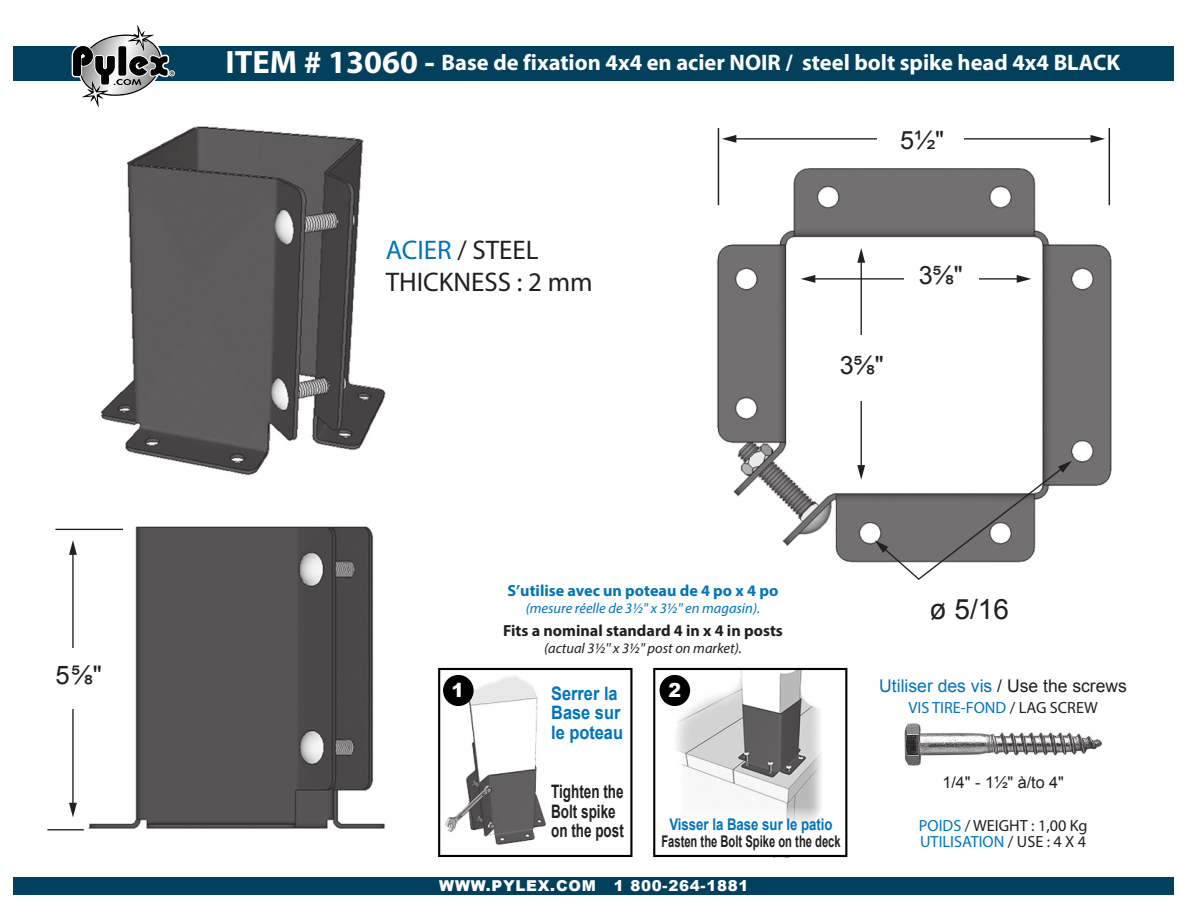
<style>
.page{position:relative;width:1188px;height:918px;background:#fff}
.page>*{position:absolute;margin:0;border:0;box-sizing:border-box;transform-origin:0 0}
.t1{font:28.05px "Arial";color:#231f20}
.t2{font:27px/32.4px "Myriad Pro";color:#231f20}
.t3{font:25.65px "Arial";color:#231f20}
.t4{font:25.2px "Arial";color:#231f20}
.t5{font:700 22.5px "Myriad";color:#fff}
.t6{font:900 19.35px "Arial";color:#fff}
.t7{font:700 18.6px/19.5px "Arial";color:#231f20;scale:.73 1}
.t8{font:700 18.6px/19.5px "Arial";color:#0074bb;scale:.88 1}
.t9{font:17.55px "Arial";color:#0074bb}
.t10{font:16.2px "Myriad Pro";color:#0074bb}
.t11{font:16.2px "Myriad Pro";color:#231f20}
.t12{font:16.2px "Arial";color:#231f20}
.t13{font:700 16.05px "Myriad Pro";color:#231f20}
.t14{font:700 16.05px "Myriad Pro";color:#0074bb}
.t15{font:700 16.05px "Arial";color:#231f20;scale:.7 1}
.t16{font:700 16.05px "Arial";color:#0074bb;scale:.82 1}
.t17{font:900 15px "Arial";letter-spacing:.05em;color:#fff}
.t18{font:italic 14.55px "Myriad Pro";color:#0074bb}
.t19{font:italic 14.55px "Myriad Pro";color:#231f20}
.s1{font-size:32.4px}
.s2{color:#0074bb}
.s3{color:#231f20}
</style>
<div class="page">
<div style="left:14px;top:46px;width:1160px;height:35px;background:#02405d"></div>
<svg style="left:72px;top:25px;width:103px;height:82px"></svg>
<div style="left:14px;top:877px;width:1160px;height:17px;background:#02405d"></div>
<img style="left:717px;top:165px;width:395px;height:398px">
<img style="left:87px;top:126px;width:299px;height:703px">
<hr style="left:55px;top:529px;width:68px;height:1px;background:#231f20">
<hr style="left:47px;top:829px;width:37px;height:1px;background:#231f20">
<hr style="left:72px;top:552px;width:2px;height:253px;background:#231f20">
<svg style="left:69px;top:540px;width:8px;height:15px"></svg>
<svg style="left:69px;top:803px;width:8px;height:14px"></svg>
<div style="left:65px;top:648px;width:13px;height:61px;background:#fff"></div>
<img style="left:904px;top:723px;width:198px;height:43px">
<hr style="left:861px;top:260px;width:1px;height:208px;background:#231f20">
<svg style="left:857px;top:465px;width:8px;height:15px"></svg>
<svg style="left:857px;top:248px;width:8px;height:15px"></svg>
<hr style="left:813px;top:278px;width:206px;height:2px;background:#231f20">
<svg style="left:801px;top:275px;width:14px;height:8px"></svg>
<svg style="left:1017px;top:275px;width:14px;height:8px"></svg>
<div style="left:904px;top:274px;width:75px;height:12px;background:#fff"></div>
<div style="left:850px;top:335px;width:18px;height:65px;background:#fff"></div>
<hr style="left:718px;top:128px;width:1px;height:77px;background:#231f20">
<hr style="left:1109px;top:128px;width:1px;height:77px;background:#231f20">
<hr style="left:734px;top:138px;width:359px;height:2px;background:#231f20">
<svg style="left:722px;top:135px;width:14px;height:8px"></svg>
<svg style="left:1091px;top:135px;width:14px;height:8px"></svg>
<div style="left:878px;top:128px;width:86px;height:22px;background:#fff"></div>
<img style="left:443px;top:668px;width:379px;height:189px">
<div style="left:438px;top:668px;width:194px;height:189px;border:2px solid #000"></div>
<div style="left:660px;top:675px;width:30px;height:31px;background:#000;border-radius:50%"></div>
<div style="left:443px;top:675px;width:31px;height:31px;background:#000;border-radius:50%"></div>
<svg style="left:656px;top:803px;width:166px;height:51px"></svg>
<div style="left:653px;top:668px;width:194px;height:189px;border:2px solid #000"></div>
<svg style="left:875px;top:461px;width:197px;height:119px"></svg>
<p class="t3" style="left:55px;top:658px;width:48px">5⅝"</p>
<p class="t5" style="left:226px;top:51px;width:896px"><span class="s1">ITEM # 13060 -</span> Base de fixation 4x4 en acier NOIR / steel bolt spike head 4x4 BLACK</p>
<p class="t2" style="left:386px;top:233px;width:209px"><span class="s2">ACIER</span> / STEEL<br>THICKNESS : 2 mm</p>
<p class="t4" style="left:900px;top:124px;width:46px">5½"</p>
<p class="t4" style="left:840px;top:349px;width:46px">3⅝"</p>
<p class="t4" style="left:919px;top:259px;width:46px">3⅝"</p>
<p class="t14" style="left:508px;top:580px;width:272px">S’utilise avec un poteau de 4 po x 4 po</p>
<p class="t18" style="left:526px;top:599px;width:236px">(mesure réelle de 3½'' x 3½'' en magasin).</p>
<p class="t13" style="left:503px;top:620px;width:281px">Fits a nominal standard 4 in x 4 in posts</p>
<p class="t19" style="left:544px;top:639px;width:199px">(actual 3½'' x 3½'' post on market).</p>
<p class="t6" style="left:451px;top:676px;width:14px">1</p>
<p class="t8" style="left:551px;top:684px;width:77px">Serrer la</p>
<p class="t6" style="left:668px;top:676px;width:14px">2</p>
<p class="t8" style="left:551px;top:703px;width:83px">Base sur le poteau</p>
<p class="t1" style="left:930px;top:591px;width:81px">ø 5/16</p>
<p class="t9" style="left:879px;top:674px;width:249px">Utiliser des vis <span class="s3">/ Use the screws</span></p>
<p class="t10" style="left:909px;top:697px;width:191px">VIS TIRE-FOND <span class="s3">/ LAG SCREW</span></p>
<p class="t7" style="left:551px;top:783px;width:101px">Tighten the<br>Bolt spike on the post</p>
<p class="t16" style="left:669px;top:814px;width:201px">Visser la Base sur le patio</p>
<p class="t15" style="left:661px;top:831px;width:258px">Fasten the Bolt Spike on the deck</p>
<p class="t17" style="left:439px;top:875px;width:311px">WWW.PYLEX.COM 1 800-264-1881</p>
<p class="t12" style="left:942px;top:772px;width:123px">1/4" - 1½" à/to 4"</p>
<p class="t11" style="left:919px;top:815px;width:170px"><span class="s2">POIDS</span> / WEIGHT : 1,00 Kg</p>
<p class="t10" style="left:920px;top:832px;width:168px">UTILISATION <span class="s3">/ USE : 4 X 4</span></p>
</div>
